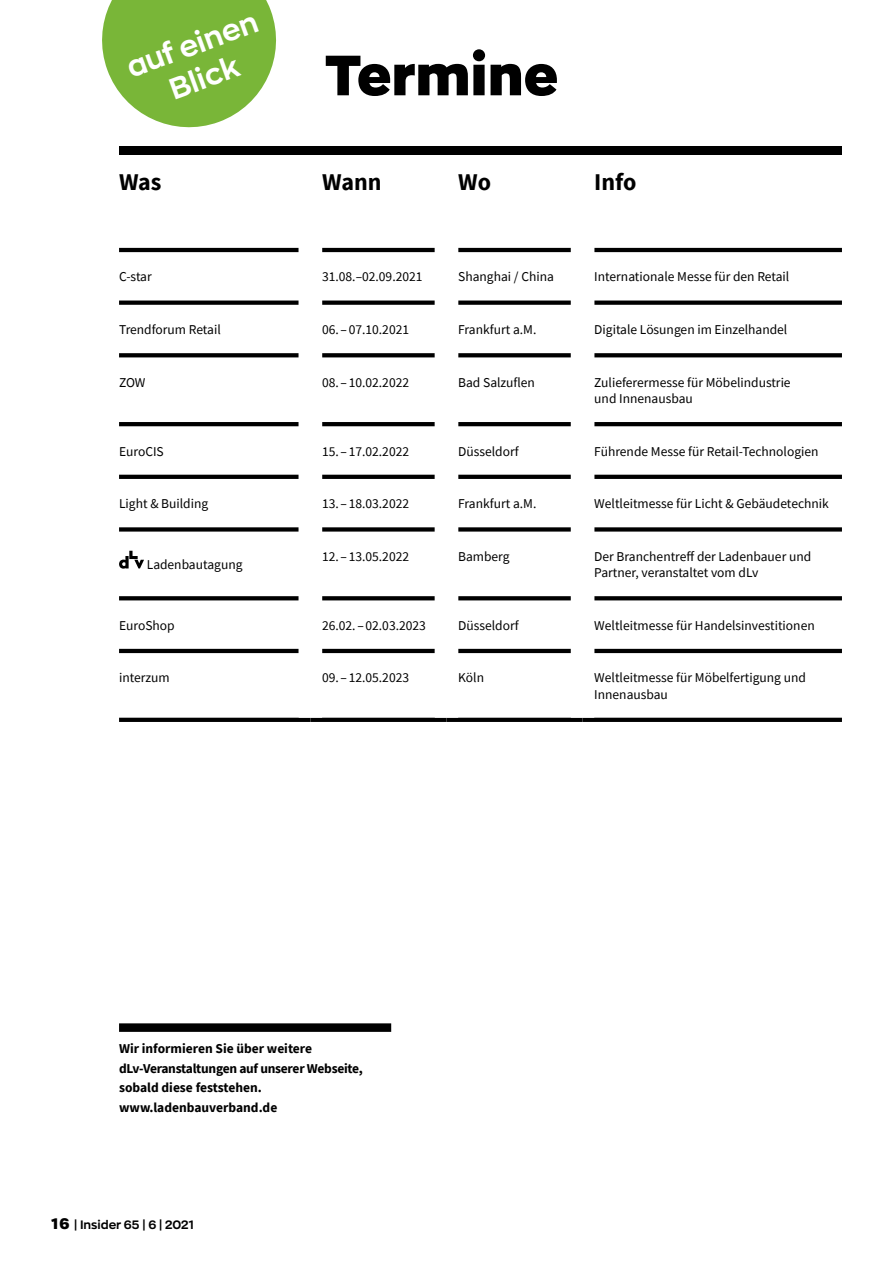
<style>
.page{position:relative;width:893px;height:1263px;background:#fff}
.page>*{position:absolute;margin:0;border:0;box-sizing:border-box;transform-origin:0 0}
.t1{font:900 55.65px "Zona Pro";color:#000}
.t2{font:700 29.4px/35.4px "Zona Pro";color:#fff;text-align:center}
.t3{font:700 24px "Source Sans Pro";color:#000}
.t4{font:13.5px/16.2px "Source Sans Pro";color:#000}
.t5{font:700 13.5px/19.5px "Source Sans Pro";letter-spacing:-.01em;color:#000}
.t6{font:700 12px "Zona Pro";color:#000}
.s1{font-weight:900;font-size:15px}
</style>
<div class="page">
<hr style="left:119px;top:649px;width:180px;height:4px;background:#000">
<hr style="left:322px;top:649px;width:113px;height:4px;background:#000">
<hr style="left:458px;top:649px;width:113px;height:4px;background:#000">
<hr style="left:594px;top:649px;width:248px;height:4px;background:#000">
<hr style="left:119px;top:248px;width:180px;height:4px;background:#000">
<hr style="left:322px;top:248px;width:113px;height:4px;background:#000">
<hr style="left:458px;top:248px;width:113px;height:4px;background:#000">
<hr style="left:594px;top:248px;width:248px;height:4px;background:#000">
<div style="left:119px;top:300px;width:180px;height:5px;background:#000"></div>
<div style="left:322px;top:300px;width:113px;height:5px;background:#000"></div>
<div style="left:458px;top:300px;width:113px;height:5px;background:#000"></div>
<div style="left:594px;top:300px;width:248px;height:5px;background:#000"></div>
<svg style="left:119px;top:353px;width:180px;height:4px"></svg>
<svg style="left:322px;top:353px;width:113px;height:4px"></svg>
<svg style="left:458px;top:353px;width:113px;height:4px"></svg>
<svg style="left:594px;top:353px;width:248px;height:4px"></svg>
<hr style="left:119px;top:422px;width:180px;height:4px;background:#000">
<hr style="left:322px;top:422px;width:113px;height:4px;background:#000">
<hr style="left:458px;top:422px;width:113px;height:4px;background:#000">
<hr style="left:594px;top:422px;width:248px;height:4px;background:#000">
<svg style="left:119px;top:475px;width:180px;height:4px"></svg>
<svg style="left:322px;top:475px;width:113px;height:4px"></svg>
<svg style="left:458px;top:475px;width:113px;height:4px"></svg>
<svg style="left:594px;top:475px;width:248px;height:4px"></svg>
<div style="left:119px;top:527px;width:180px;height:5px;background:#000"></div>
<div style="left:322px;top:527px;width:113px;height:5px;background:#000"></div>
<div style="left:458px;top:527px;width:113px;height:5px;background:#000"></div>
<div style="left:594px;top:527px;width:248px;height:5px;background:#000"></div>
<svg style="left:119px;top:596px;width:180px;height:4px"></svg>
<svg style="left:322px;top:596px;width:113px;height:4px"></svg>
<svg style="left:458px;top:596px;width:113px;height:4px"></svg>
<svg style="left:594px;top:596px;width:248px;height:4px"></svg>
<hr style="left:119px;top:718px;width:191px;height:4px;background:#000">
<hr style="left:310px;top:718px;width:136px;height:4px;background:#000">
<hr style="left:446px;top:718px;width:137px;height:4px;background:#000">
<hr style="left:583px;top:718px;width:259px;height:4px;background:#000">
<svg style="left:119px;top:551px;width:25px;height:18px"></svg>
<div style="left:119px;top:146px;width:723px;height:9px;background:#000"></div>
<svg style="left:102px;top:0;width:175px;height:128px"></svg>
<div style="left:119px;top:1023px;width:272px;height:9px;background:#000"></div>
<h2 class="t2" style="left:121px;top:50px;width:139px;rotate:-20deg">auf einen<br>Blick</h2>
<h1 class="t1" style="left:325px;top:37px;width:235px">Termine</h1>
<h3 class="t3" style="left:119px;top:165px;width:44px">Was</h3>
<h3 class="t3" style="left:322px;top:165px;width:61px">Wann</h3>
<h3 class="t3" style="left:458px;top:165px;width:34px">Wo</h3>
<h3 class="t3" style="left:594px;top:165px;width:44px">Info</h3>
<p class="t4" style="left:119px;top:269px;width:34px">C-star</p>
<p class="t4" style="left:322px;top:269px;width:102px">31.08.–02.09.2021</p>
<p class="t4" style="left:458px;top:269px;width:97px">Shanghai / China</p>
<p class="t4" style="left:594px;top:269px;width:197px">Internationale Messe für den Retail</p>
<p class="t4" style="left:119px;top:321px;width:103px">Trendforum Retail</p>
<p class="t4" style="left:322px;top:321px;width:89px">06. – 07.10.2021</p>
<p class="t4" style="left:458px;top:321px;width:80px">Frankfurt a.M.</p>
<p class="t4" style="left:594px;top:321px;width:195px">Digitale Lösungen im Einzelhandel</p>
<p class="t4" style="left:119px;top:374px;width:28px">ZOW</p>
<p class="t4" style="left:322px;top:374px;width:89px">08. – 10.02.2022</p>
<p class="t4" style="left:458px;top:374px;width:78px">Bad Salzuflen</p>
<p class="t4" style="left:594px;top:374px;width:198px">Zulieferermesse für Möbelindustrie und Innenausbau</p>
<p class="t4" style="left:119px;top:443px;width:46px">EuroCIS</p>
<p class="t4" style="left:322px;top:443px;width:89px">15. – 17.02.2022</p>
<p class="t4" style="left:458px;top:443px;width:62px">Düsseldorf</p>
<p class="t4" style="left:594px;top:443px;width:226px">Führende Messe für Retail-Technologien</p>
<p class="t4" style="left:119px;top:495px;width:91px">Light &amp; Building</p>
<p class="t4" style="left:322px;top:495px;width:89px">13. – 18.03.2022</p>
<p class="t4" style="left:458px;top:495px;width:80px">Frankfurt a.M.</p>
<p class="t4" style="left:594px;top:495px;width:236px">Weltleitmesse für Licht &amp; Gebäudetechnik</p>
<p class="t4" style="left:147px;top:556px;width:97px">Ladenbautagung</p>
<p class="t4" style="left:322px;top:548px;width:89px">12. – 13.05.2022</p>
<p class="t4" style="left:458px;top:548px;width:53px">Bamberg</p>
<p class="t4" style="left:594px;top:548px;width:218px">Der Branchentreff der Ladenbauer und<br>Partner, veranstaltet vom dLv</p>
<p class="t4" style="left:119px;top:617px;width:57px">EuroShop</p>
<p class="t4" style="left:322px;top:617px;width:105px">26.02. – 02.03.2023</p>
<p class="t4" style="left:458px;top:617px;width:62px">Düsseldorf</p>
<p class="t4" style="left:594px;top:617px;width:222px">Weltleitmesse für Handelsinvestitionen</p>
<p class="t4" style="left:119px;top:670px;width:52px">interzum</p>
<p class="t4" style="left:322px;top:670px;width:89px">09. – 12.05.2023</p>
<p class="t4" style="left:458px;top:670px;width:27px">Köln</p>
<p class="t4" style="left:594px;top:670px;width:213px">Weltleitmesse für Möbelfertigung und<br>Innenausbau</p>
<p class="t5" style="left:119px;top:1039px;width:245px">Wir informieren Sie über weitere dLv-Veranstaltungen auf unserer Webseite, sobald diese feststehen. www.ladenbauverband.de</p>
<p class="t6" style="left:51px;top:1216px;width:144px"><span class="s1">16</span> | Insider 65 | 6 | 2021</p>
</div>
